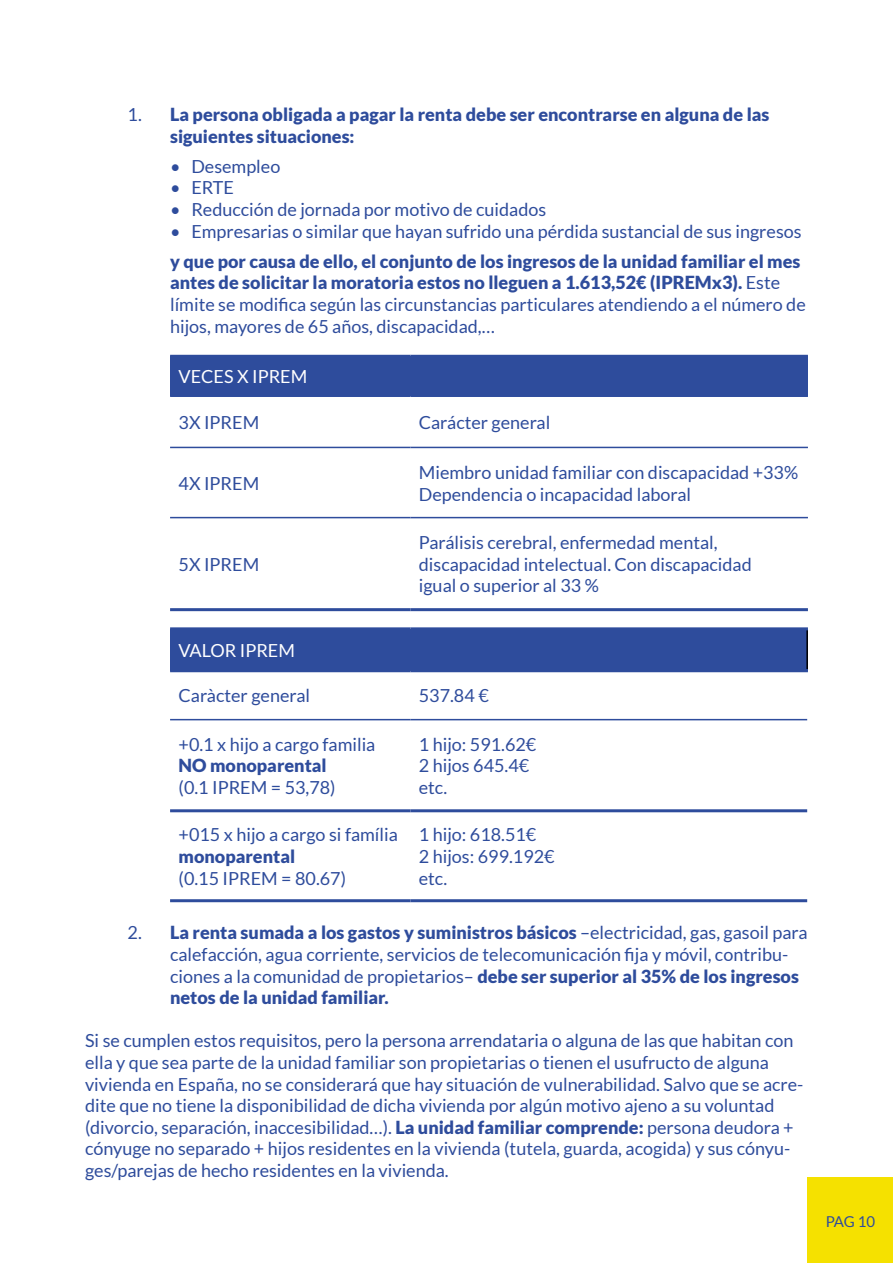
<style>
.page{position:relative;width:893px;height:1263px;background:#fff}
.page>*{position:absolute;margin:0;border:0;box-sizing:border-box;transform-origin:0 0}
.t1{font:18px/21.6px "Lato";color:#2e4c9c}
.t2{font:900 18px/21.6px "Lato";color:#2e4c9c}
.t3{font:18px "Lato";color:#fff}
.t4{font:15px "Lato";color:#2e4c9c}
.s1{font-weight:400}
.s2{font-weight:900}
</style>
<div class="page">
<div style="left:808px;top:1178px;width:85px;height:85px;background:#f5e100"></div>
<div style="left:170px;top:356px;width:638px;height:39px;background:#2e4c9c"></div>
<hr style="left:170px;top:355px;width:240px;height:3px;background:#2e4c9c">
<hr style="left:410px;top:355px;width:398px;height:3px;background:#2e4c9c">
<hr style="left:170px;top:394px;width:240px;height:3px;background:#2e4c9c">
<hr style="left:410px;top:394px;width:398px;height:3px;background:#2e4c9c">
<hr style="left:170px;top:608px;width:240px;height:3px;background:#2e4c9c">
<hr style="left:410px;top:608px;width:398px;height:3px;background:#2e4c9c">
<hr style="left:170px;top:447px;width:240px;height:1px;background:#2e4c9c">
<hr style="left:410px;top:447px;width:398px;height:1px;background:#2e4c9c">
<hr style="left:170px;top:517px;width:240px;height:1px;background:#2e4c9c">
<hr style="left:410px;top:517px;width:398px;height:1px;background:#2e4c9c">
<div style="left:170px;top:629px;width:637px;height:42px;background:#2e4c9c"></div>
<hr style="left:170px;top:719px;width:240px;height:1px;background:#2e4c9c">
<hr style="left:410px;top:719px;width:397px;height:1px;background:#2e4c9c">
<hr style="left:170px;top:809px;width:240px;height:3px;background:#2e4c9c">
<hr style="left:410px;top:809px;width:397px;height:3px;background:#2e4c9c">
<hr style="left:170px;top:899px;width:240px;height:3px;background:#2e4c9c">
<hr style="left:410px;top:899px;width:397px;height:3px;background:#2e4c9c">
<hr style="left:170px;top:627px;width:240px;height:3px;background:#2e4c9c">
<hr style="left:410px;top:627px;width:398px;height:3px;background:#2e4c9c">
<hr style="left:806px;top:630px;width:2px;height:39px;background:#000">
<hr style="left:170px;top:669px;width:240px;height:3px;background:#2e4c9c">
<hr style="left:410px;top:669px;width:398px;height:3px;background:#2e4c9c">
<p class="t2" style="left:170px;top:103px;width:601px;text-indent:-43px"><span class="s1">1.</span> La persona obligada a pagar la renta debe ser encontrarse en alguna de las siguientes situaciones:</p>
<p class="t1" style="left:170px;top:155px;width:112px">• Desempleo</p>
<p class="t1" style="left:170px;top:177px;width:65px">• ERTE</p>
<p class="t1" style="left:170px;top:199px;width:378px">• Reducción de jornada por motivo de cuidados</p>
<p class="t1" style="left:170px;top:220px;width:633px">• Empresarias o similar que hayan sufrido una pérdida sustancial de sus ingresos</p>
<p class="t2" style="left:170px;top:250px;width:637px">y que por causa de ello, el conjunto de los ingresos de la unidad familiar el mes antes de solicitar la moratoria estos no lleguen a 1.613,52€ (IPREMx3). <span class="s1">Este límite se modifica según las circunstancias particulares atendiendo a el número de hijos, mayores de 65 años, discapacidad,…</span></p>
<p class="t3" style="left:179px;top:367px;width:130px">VECES X IPREM</p>
<p class="t1" style="left:179px;top:411px;width:82px">3X IPREM</p>
<p class="t1" style="left:419px;top:411px;width:133px">Carácter general</p>
<p class="t1" style="left:179px;top:472px;width:82px">4X IPREM</p>
<p class="t1" style="left:419px;top:461px;width:381px">Miembro unidad familiar con discapacidad +33%<br>Dependencia o incapacidad laboral</p>
<p class="t1" style="left:179px;top:553px;width:82px">5X IPREM</p>
<p class="t1" style="left:419px;top:532px;width:334px">Parálisis cerebral, enfermedad mental, discapacidad intelectual. Con discapacidad igual o superior al 33 %</p>
<p class="t3" style="left:179px;top:640px;width:118px">VALOR IPREM</p>
<p class="t1" style="left:179px;top:685px;width:133px">Caràcter general</p>
<p class="t1" style="left:419px;top:685px;width:71px">537.84 €</p>
<p class="t1" style="left:179px;top:733px;width:198px">+0.1 x hijo a cargo familia</p>
<p class="t2" style="left:179px;top:755px;width:150px">NO monoparental</p>
<p class="t1" style="left:179px;top:777px;width:159px">(0.1 IPREM = 53,78)</p>
<p class="t1" style="left:419px;top:733px;width:119px">1 hijo: 591.62€<br>2 hijos 645.4€ etc.</p>
<p class="t1" style="left:179px;top:824px;width:221px">+015 x hijo a cargo si família</p>
<p class="t2" style="left:179px;top:845px;width:118px">monoparental</p>
<p class="t1" style="left:179px;top:867px;width:169px">(0.15 IPREM = 80.67)</p>
<p class="t1" style="left:419px;top:824px;width:137px">1 hijo: 618.51€<br>2 hijos: 699.192€ etc.</p>
<p class="t1" style="left:170px;top:922px;width:639px;text-indent:-43px">2. <span class="s2">La renta sumada a los gastos y suministros básicos</span> –electricidad, gas, gasoil para calefacción, agua corriente, servicios de telecomunicación fija y móvil, contribu&shy;ciones a la comunidad de propietarios– <span class="s2">debe ser superior al 35% de los ingresos netos de la unidad familiar.</span></p>
<p class="t1" style="left:85px;top:1030px;width:720px">Si se cumplen estos requisitos, pero la persona arrendataria o alguna de las que habitan con ella y que sea parte de la unidad familiar son propietarias o tienen el usufructo de alguna vivienda en España, no se considerará que hay situación de vulnerabilidad. Salvo que se acre&shy;dite que no tiene la disponibilidad de dicha vivienda por algún motivo ajeno a su voluntad (divorcio, separación, inaccesibilidad…). <span class="s2">La unidad familiar comprende:</span> persona deudora + cónyuge no separado + hijos residentes en la vivienda (tutela, guarda, acogida) y sus cónyu&shy;ges/parejas de hecho residentes en la vivienda.</p>
<p class="t4" style="left:826px;top:1213px;width:51px">PAG 10</p>
</div>
